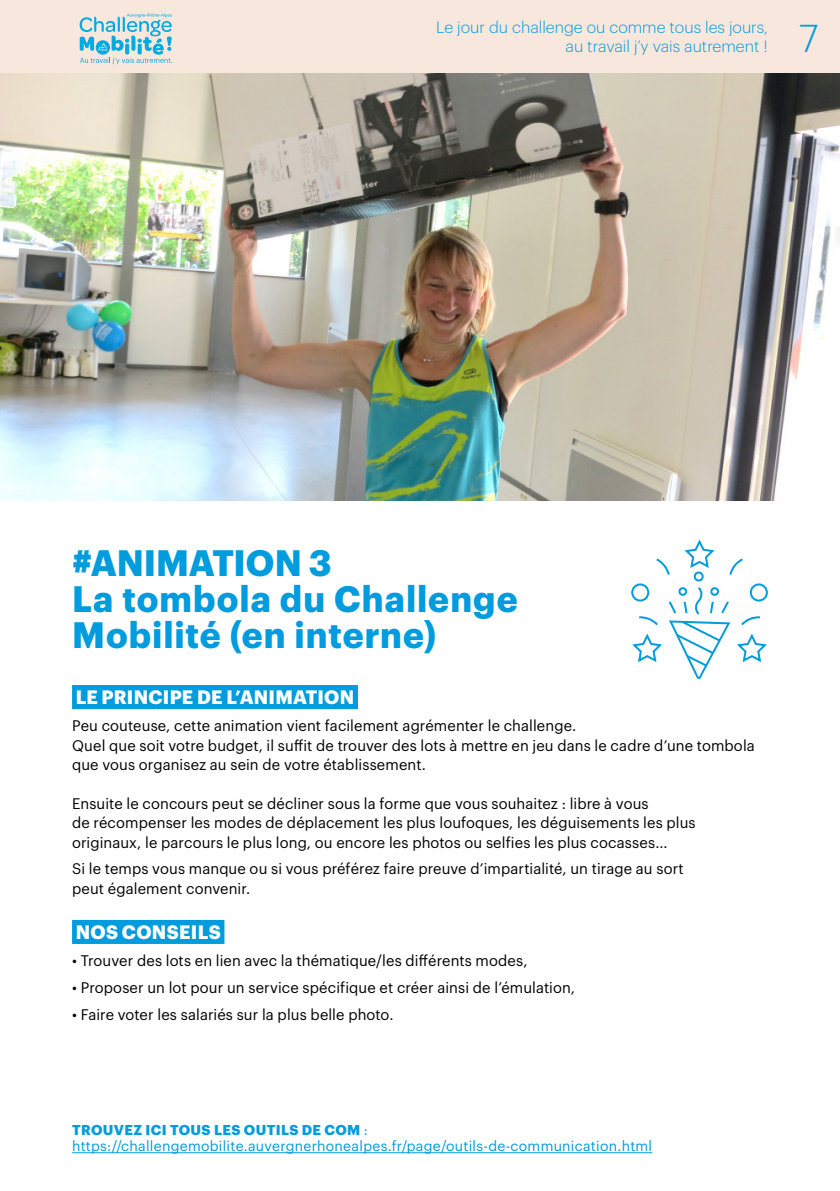
<style>
.page{position:relative;width:840px;height:1191px;background:#fff}
.page>*{position:absolute;margin:0;border:0;box-sizing:border-box;transform-origin:0 0}
.t1{font:300 38px "Graphik";color:#009cdd}
.t2{font:700 36px/36px "Graphik";letter-spacing:.025em;color:#009cdd}
.t3{font:700 19px "Graphik";letter-spacing:.01em;color:#fff}
.t4{font:300 16px/19.2px "Graphik";color:#009cdd;text-align:right}
.t5{font:15px/19.4px "Graphik";letter-spacing:.01em;color:#000}
.t6{font:14px/16.8px "Graphik";letter-spacing:.02em;color:#009cdd}
.s1{font-weight:700}
</style>
<div class="page">
<img style="left:0;top:72px;width:839px;height:428px">
<div style="left:72px;top:685px;width:286px;height:24px;background:#009cdd"></div>
<div style="left:72px;top:920px;width:152px;height:24px;background:#009cdd"></div>
<svg style="left:631px;top:539px;width:137px;height:140px"></svg>
<div style="left:0;top:0;width:839px;height:72px;background:#f8e7dd"></div>
<hr style="left:72px;top:1152px;width:580px;height:1px;background:#009cdd">
<svg style="left:80px;top:13px;width:92px;height:51px"></svg>
<p class="t4" style="left:436px;top:16px;width:333px">Le jour du challenge ou comme tous les jours, au travail j’y vais autrement !</p>
<h1 class="t1" style="left:798px;top:10px;width:21px">7</h1>
<h2 class="t2" style="left:72px;top:541px;width:447px">#ANIMATION 3<br>La tombola du Challenge<br>Mobilité (en interne)</h2>
<p class="t3" style="left:76px;top:683px;width:280px">LE PRINCIPE DE L’ANIMATION</p>
<p class="t5" style="left:72px;top:715px;width:684px">Peu couteuse, cette animation vient facilement agrémenter le challenge.<br>Quel que soit votre budget, il suffit de trouver des lots à mettre en jeu dans le cadre d’une tombola que vous organisez au sein de votre établissement.</p>
<p class="t5" style="left:72px;top:792px;width:624px">Ensuite le concours peut se décliner sous la forme que vous souhaitez : libre à vous<br>de récompenser les modes de déplacement les plus loufoques, les déguisements les plus originaux, le parcours le plus long, ou encore les photos ou selfies les plus cocasses...</p>
<p class="t5" style="left:72px;top:858px;width:613px">Si le temps vous manque ou si vous préférez faire preuve d’impartialité, un tirage au sort peut également convenir.</p>
<p class="t3" style="left:76px;top:917px;width:146px">NOS CONSEILS</p>
<p class="t5" style="left:72px;top:949px;width:456px">• Trouver des lots en lien avec la thématique/les différents modes,</p>
<p class="t5" style="left:72px;top:976px;width:504px">• Proposer un lot pour un service spécifique et créer ainsi de l’émulation,</p>
<p class="t5" style="left:72px;top:1003px;width:323px">• Faire voter les salariés sur la plus belle photo.</p>
<p class="t6" style="left:72px;top:1119px;width:581px"><span class="s1">TROUVEZ ICI TOUS LES OUTILS DE COM</span> : https://challengemobilite.auvergnerhonealpes.fr/page/outils-de-communication.html</p>
</div>
